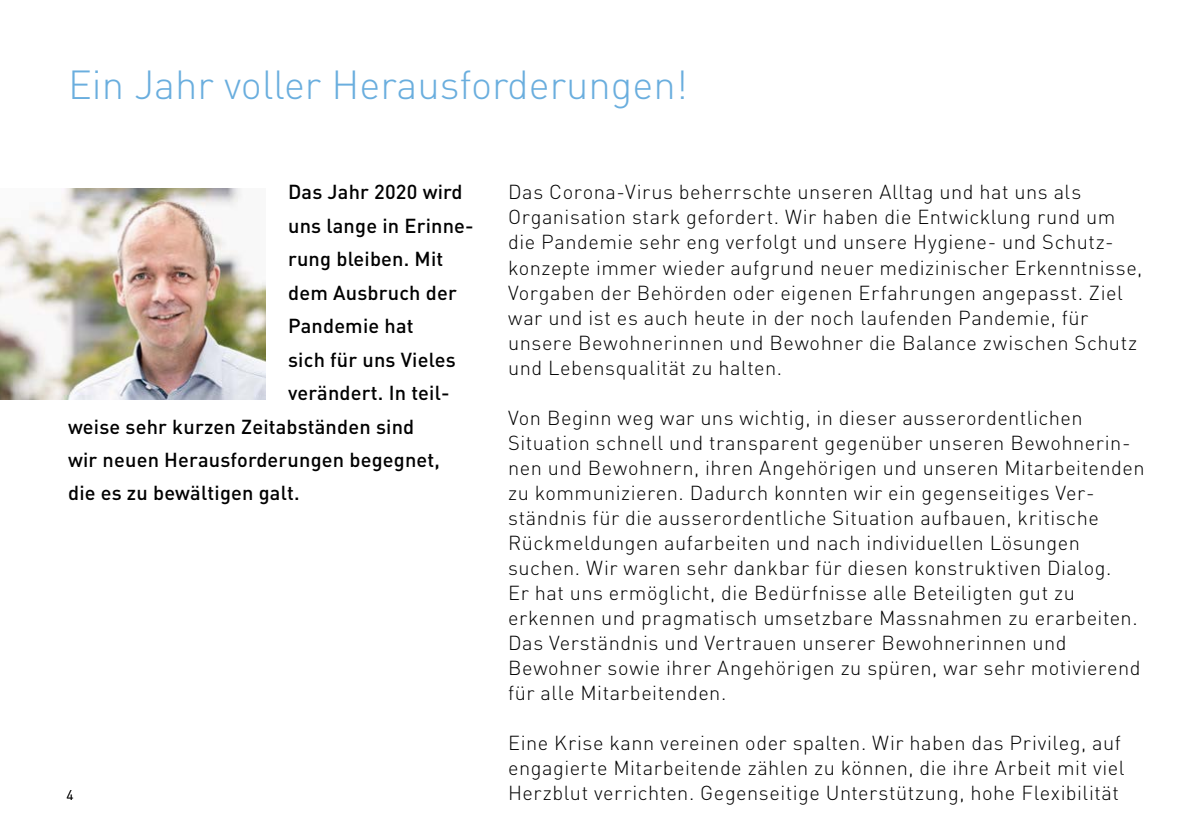
<style>
.page{position:relative;width:1191px;height:840px;background:#fff}
.page>*{position:absolute;margin:0;border:0;box-sizing:border-box;transform-origin:0 0}
.t1{font:300 40px "DIN Pro";color:#6aaede}
.t2{font:300 20px/25px "DIN Pro";letter-spacing:.025em;color:#000}
.t3{font:500 20px "DIN Pro";letter-spacing:.01em;color:#000}
.t4{font:300 14px "DIN Pro";color:#000}
</style>
<div class="page">
<img style="left:0;top:189px;width:265px;height:210px">
<h1 class="t1" style="left:68px;top:58px;width:621px">Ein Jahr voller Herausforderungen!</h1>
<p class="t3" style="left:288px;top:178px;width:176px">Das Jahr 2020 wird</p>
<p class="t3" style="left:288px;top:212px;width:187px">uns lange in Erinne-</p>
<p class="t3" style="left:288px;top:245px;width:157px">rung bleiben. Mit</p>
<p class="t3" style="left:288px;top:279px;width:170px">dem Ausbruch der</p>
<p class="t3" style="left:288px;top:312px;width:127px">Pandemie hat</p>
<p class="t3" style="left:288px;top:345px;width:169px">sich für uns Vieles</p>
<p class="t3" style="left:288px;top:379px;width:163px">verändert. In teil-</p>
<p class="t3" style="left:68px;top:412px;width:348px">weise sehr kurzen Zeitabständen sind</p>
<p class="t3" style="left:68px;top:446px;width:373px">wir neuen Herausforderungen begegnet,</p>
<p class="t3" style="left:68px;top:479px;width:233px">die es zu bewältigen galt.</p>
<p class="t4" style="left:66px;top:784px;width:9px">4</p>
<p class="t2" style="left:508px;top:179px;width:636px">Das Corona-Virus beherrschte unseren Alltag und hat uns als Organisation stark gefordert. Wir haben die Entwicklung rund um die Pandemie sehr eng verfolgt und unsere Hygiene- und Schutz&shy;konzepte immer wieder aufgrund neuer medizinischer Erkenntnisse, Vorgaben der Behörden oder eigenen Erfahrungen angepasst. Ziel war und ist es auch heute in der noch laufenden Pandemie, für unsere Bewohnerinnen und Bewohner die Balance zwischen Schutz und Lebensqualität zu halten.</p>
<p class="t2" style="left:508px;top:404px;width:638px">Von Beginn weg war uns wichtig, in dieser ausserordentlichen Situation schnell und transparent gegenüber unseren Bewohnerin&shy;nen und Bewohnern, ihren Angehörigen und unseren Mitarbeitenden zu kommunizieren. Dadurch konnten wir ein gegenseitiges Ver&shy;ständnis für die ausserordentliche Situation aufbauen, kritische Rückmeldungen aufarbeiten und nach individuellen Lösungen suchen. Wir waren sehr dankbar für diesen konstruktiven Dialog.<br>Er hat uns ermöglicht, die Bedürfnisse alle Beteiligten gut zu erkennen und pragmatisch umsetzbare Massnahmen zu erarbeiten.<br>Das Verständnis und Vertrauen unserer Bewohnerinnen und Bewohner sowie ihrer Angehörigen zu spüren, war sehr motivierend für alle Mitarbeitenden.</p>
<p class="t2" style="left:508px;top:729px;width:618px">Eine Krise kann vereinen oder spalten. Wir haben das Privileg, auf engagierte Mitarbeitende zählen zu können, die ihre Arbeit mit viel<br>Herzblut verrichten. Gegenseitige Unterstützung, hohe Flexibilität</p>
</div>
